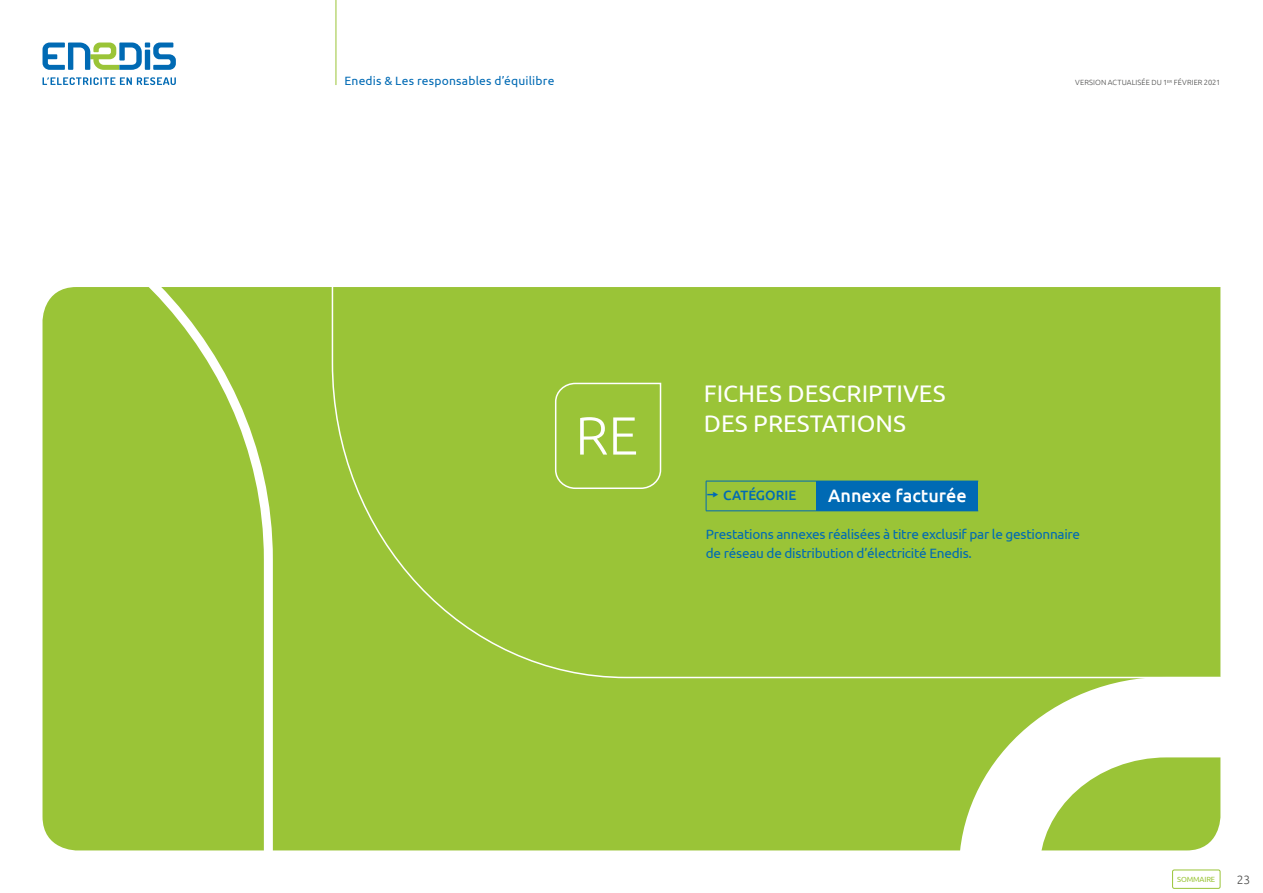
<style>
.page{position:relative;width:1263px;height:893px;background:#fff}
.page>*{position:absolute;margin:0;border:0;box-sizing:border-box;transform-origin:0 0}
.t1{font:24px/30px "Ubuntu";color:#fff}
.t2{font:500 18px "Ubuntu";color:#fff}
.t3{font:13.5px/19.5px "Ubuntu";letter-spacing:-.02em;color:#006ab4}
.t4{font:500 13.5px "Ubuntu";color:#006ab4}
.t5{font:12px "Ubuntu";letter-spacing:.015em;color:#006ab4}
.t6{font:300 12px "Ubuntu";color:#4a4a49}
.t7{font:300 7.5px "Ubuntu";letter-spacing:.01em;color:#4a4a49}
.t8{font:7.5px "Ubuntu";letter-spacing:-.02em;color:#9ac437}
</style>
<div class="page">
<svg style="left:43px;top:43px;width:133px;height:27px"></svg>
<svg style="left:43px;top:77px;width:133px;height:8px"></svg>
<hr style="left:336px;top:0;width:1px;height:85px;background:#9ac437">
<div style="left:277px;top:287px;width:682px;height:563px;background:#9ac437"></div>
<div style="left:42px;top:287px;width:235px;height:564px;background:#9ac437"></div>
<div style="left:331px;top:287px;width:890px;height:392px;background:#9ac437"></div>
<svg style="left:959px;top:677px;width:262px;height:212px"></svg>
<div style="left:817px;top:481px;width:161px;height:30px;background:#006ab4"></div>
<hr style="left:706px;top:481px;width:111px;height:1px;background:#006ab4">
<hr style="left:706px;top:481px;width:1px;height:30px;background:#006ab4">
<hr style="left:706px;top:511px;width:111px;height:1px;background:#006ab4">
<hr style="left:817px;top:511px;width:161px;height:1px;background:#006ab4">
<svg style="left:554px;top:382px;width:108px;height:108px;background:#a4ca4c"></svg>
<svg style="left:707px;top:492px;width:11px;height:6px"></svg>
<p class="t5" style="left:344px;top:76px;width:211px">Enedis &amp; Les responsables d’équilibre</p>
<p class="t7" style="left:1075px;top:79px;width:147px">VERSION ACTUALISÉE DU 1<sup>ER</sup> FÉVRIER 2021</p>
<h1 class="t1" style="left:704px;top:380px;width:243px">FICHES DESCRIPTIVES<br>DES PRESTATIONS</h1>
<p class="t4" style="left:723px;top:489px;width:74px">CATÉGORIE</p>
<h2 class="t2" style="left:828px;top:488px;width:140px">Annexe facturée</h2>
<p class="t3" style="left:706px;top:524px;width:376px">Prestations annexes réalisées à titre exclusif par le gestionnaire de réseau de distribution d’électricité Enedis.</p>
<p class="t8" style="left:1177px;top:876px;width:40px">SOMMAIRE</p>
<p class="t6" style="left:1237px;top:875px;width:15px">23</p>
</div>
